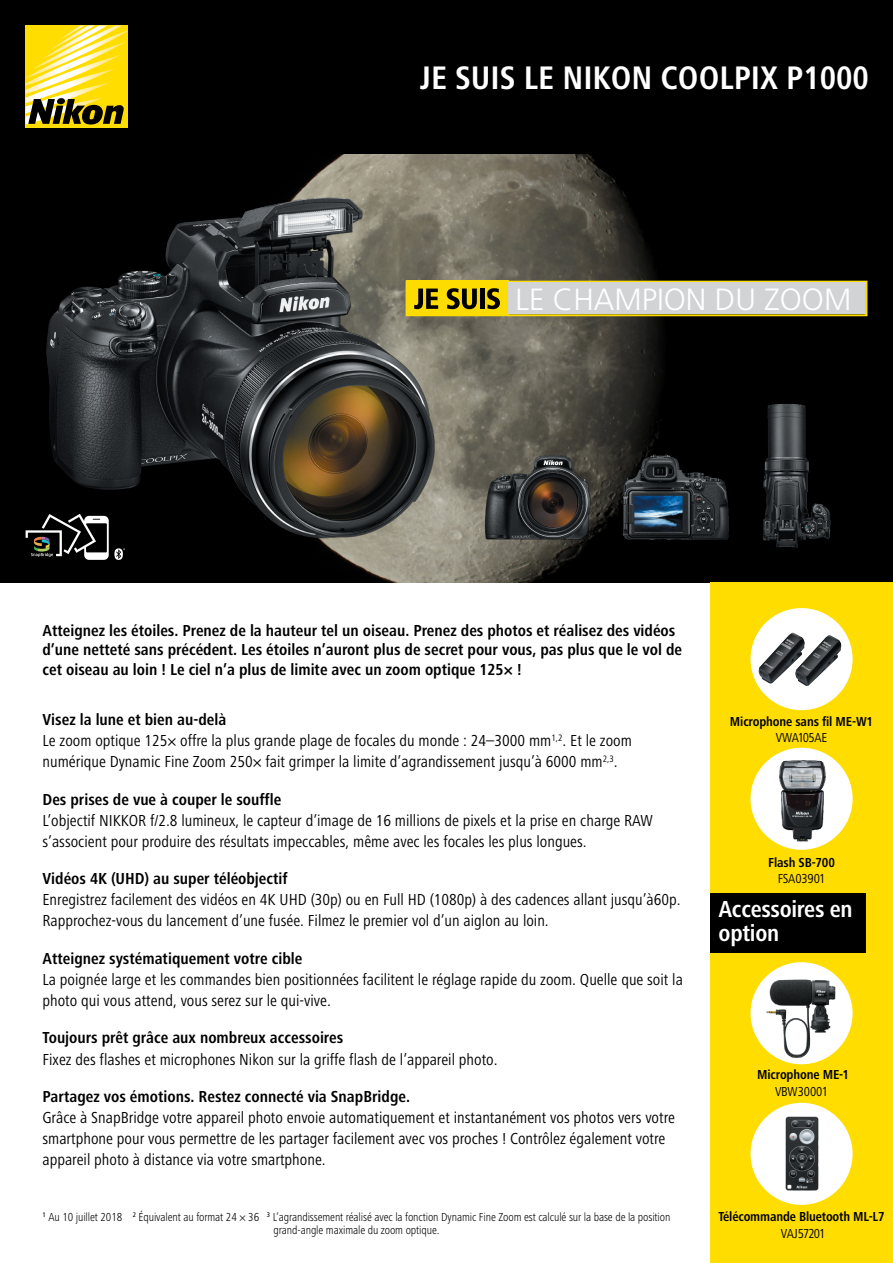
<style>
.page{position:relative;width:893px;height:1263px;background:#fff}
.page>*{position:absolute;margin:0;border:0;box-sizing:border-box;transform-origin:0 0}
.t1{font:700 condensed 33.75px "Frutiger Next LT";color:#fff}
.t2{font:300 30.75px "Frutiger LT Std";color:#fff}
.t3{font:700 condensed 24px/24px "Frutiger Next LT";letter-spacing:-.01em;color:#fff}
.t4{font:condensed 16.5px/21px "Frutiger Next LT";color:#000}
.t5{font:700 condensed 16.5px/19.8px "Frutiger Next LT";color:#000}
.t6{font:700 condensed 13.5px "Frutiger Next LT";letter-spacing:-.01em;color:#000}
.t7{font:condensed 13.5px "Frutiger Next LT";letter-spacing:-.025em;color:#000}
.t8{font:condensed 13.5px "Frutiger Next LT";letter-spacing:-.06em;color:#000}
.t9{font:condensed 13.5px "Frutiger Next LT";color:#000}
.t10{font:300 condensed 12px/13.5px "Frutiger Next LT";letter-spacing:-.01em;color:#000;text-align:center}
.s1{font-weight:700}
</style>
<div class="page">
<img style="left:0;top:153px;width:893px;height:429px">
<div style="left:0;top:0;width:893px;height:153px;background:#000"></div>
<div style="left:26px;top:26px;width:102px;height:102px;background:#fd0"></div>
<svg style="left:26px;top:26px;width:102px;height:99px"></svg>
<img style="left:0;top:179px;width:476px;height:389px">
<img style="left:463px;top:436px;width:138px;height:127px">
<img style="left:752px;top:397px;width:92px;height:158px">
<img style="left:601px;top:436px;width:149px;height:127px">
<svg style="left:26px;top:514px;width:99px;height:46px;background:#3b3b3a"></svg>
<svg style="left:406px;top:281px;width:461px;height:35px;background:#c7b010"></svg>
<div style="left:508px;top:283px;width:357px;height:31px;background:#d1d3d4"></div>
<div style="left:710px;top:583px;width:183px;height:680px;background:#fd0"></div>
<svg style="left:750px;top:608px;width:103px;height:102px;background:#ddddda"></svg>
<img style="left:758px;top:633px;width:47px;height:51px">
<div style="left:750px;top:748px;width:103px;height:102px;background:#fff;border-radius:50%"></div>
<img style="left:750px;top:755px;width:103px;height:91px">
<div style="left:750px;top:962px;width:103px;height:102px;background:#fff;border-radius:50%"></div>
<img style="left:752px;top:977px;width:100px;height:85px">
<div style="left:750px;top:1103px;width:103px;height:102px;background:#fff;border-radius:50%"></div>
<img style="left:785px;top:1116px;width:34px;height:75px">
<div style="left:710px;top:893px;width:155px;height:59px;background:#000"></div>
<h1 class="t1" style="left:420px;top:58px;width:450px">JE SUIS LE NIKON COOLPIX P1000</h1>
<h2 class="t2" style="left:515px;top:282px;width:337px">LE CHAMPION DU ZOOM</h2>
<p class="t5" style="left:43px;top:620px;width:641px">Atteignez les étoiles. Prenez de la hauteur tel un oiseau. Prenez des photos et réalisez des vidéos d’une netteté sans précédent. Les étoiles n’auront plus de secret pour vous, pas plus que le vol de cet oiseau au loin ! Le ciel n’a plus de limite avec un zoom optique 125× !</p>
<p class="t4" style="left:43px;top:709px;width:591px"><span class="s1">Visez la lune et bien au-delà<br></span>Le zoom optique 125× offre la plus grande plage de focales du monde : 24–3000 mm<sup>1,2</sup>. Et le zoom numérique Dynamic Fine Zoom 250× fait grimper la limite d’agrandissement jusqu’à 6000 mm<sup>2,3</sup>.</p>
<p class="t5" style="left:43px;top:789px;width:240px">Des prises de vue à couper le souffle</p>
<p class="t4" style="left:43px;top:810px;width:612px">L’objectif NIKKOR f/2.8 lumineux, le capteur d’image de 16 millions de pixels et la prise en charge RAW s’associent pour produire des résultats impeccables, même avec les focales les plus longues.</p>
<p class="t5" style="left:43px;top:869px;width:247px">Vidéos 4K (UHD) au super téléobjectif</p>
<p class="t4" style="left:43px;top:889px;width:640px">Enregistrez facilement des vidéos en 4K UHD (30p) ou en Full HD (1080p) à des cadences allant jusqu’à60p.<br>Rapprochez-vous du lancement d’une fusée. Filmez le premier vol d’un aiglon au loin.</p>
<p class="t5" style="left:43px;top:948px;width:261px">Atteignez systématiquement votre cible</p>
<p class="t4" style="left:43px;top:969px;width:642px">La poignée large et les commandes bien positionnées facilitent le réglage rapide du zoom. Quelle que soit la photo qui vous attend, vous serez sur le qui-vive.</p>
<p class="t5" style="left:43px;top:1028px;width:302px">Toujours prêt grâce aux nombreux accessoires</p>
<p class="t4" style="left:43px;top:1048px;width:457px">Fixez des flashes et microphones Nikon sur la griffe flash de l’appareil photo.</p>
<p class="t5" style="left:43px;top:1087px;width:369px">Partagez vos émotions. Restez connecté via SnapBridge.</p>
<p class="t4" style="left:43px;top:1107px;width:634px">Grâce à SnapBridge votre appareil photo envoie automatiquement et instantanément vos photos vers votre smartphone pour vous permettre de les partager facilement avec vos proches ! Contrôlez également votre appareil photo à distance via votre smartphone.</p>
<p class="t10" style="left:43px;top:1210px;width:629px"><sup>1</sup> Au 10 juillet 2018 <sup>2</sup> Équivalent au format 24 × 36 <sup>3</sup> L’agrandissement réalisé avec la fonction Dynamic Fine Zoom est calculé sur la base de la position grand-angle maximale du zoom optique.</p>
<p class="t6" style="left:730px;top:714px;width:145px">Microphone sans fil ME-W1</p>
<p class="t7" style="left:776px;top:730px;width:53px">VWA105AE</p>
<p class="t6" style="left:768px;top:855px;width:68px">Flash SB-700</p>
<p class="t7" style="left:778px;top:871px;width:49px">FSA03901</p>
<h3 class="t3" style="left:719px;top:897px;width:135px">Accessoires en option</h3>
<p class="t6" style="left:757px;top:1067px;width:94px">Microphone ME-1</p>
<p class="t9" style="left:775px;top:1084px;width:54px">VBW30001</p>
<p class="t6" style="left:718px;top:1209px;width:168px">Télécommande Bluetooth ML-L7</p>
<p class="t8" style="left:781px;top:1226px;width:46px">VAJ57201</p>
</div>
